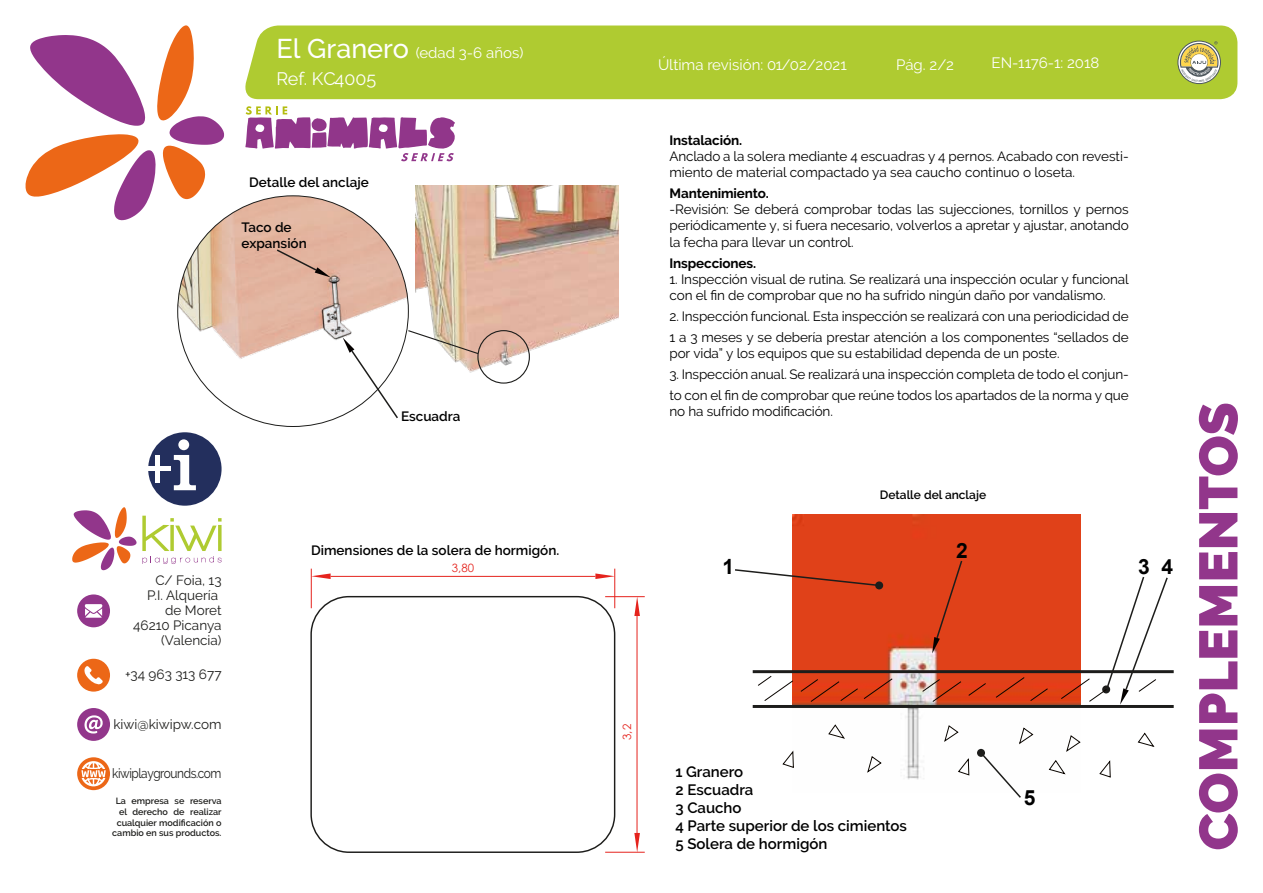
<style>
.page{position:relative;width:1263px;height:893px;background:#fff}
.page>*{position:absolute;margin:0;border:0;box-sizing:border-box;transform-origin:0 0}
.t1{font:900 54px "Raleway";color:#92368b}
.t2{font:700 21px "Arial";color:#010101}
.t3{font:18px "Raleway";color:#fff}
.t4{font:600 15px/18px "Raleway";color:#010101}
.t5{font:15px "Raleway";color:#fff}
.t6{font:13.5px/16.2px "Raleway";letter-spacing:-.01em;color:#010101}
.t7{font:13.5px/15px "Raleway";color:#1d1d1b;text-align:right}
.t8{font:600 13.5px/16.2px "Raleway";color:#010101}
.t9{font:700 13.5px "Raleway";letter-spacing:-.01em;color:#010101}
.t10{font:13.5px "Raleway";letter-spacing:-.035em;color:#1d1d1b;scale:.88 1}
.t11{font:600 12px "Raleway";color:#010101}
.t12{font:11.4px "Century Gothic";color:#e5231d}
.t13{font:600 9px/10.8px "Raleway";color:#1d1d1b;text-align:right}
.s1{font-weight:500;font-size:27px}
</style>
<div class="page">
<img style="left:415px;top:185px;width:204px;height:198px">
<img style="left:178px;top:196px;width:230px;height:230px;border-radius:115px">
<div style="left:477px;top:330px;width:53px;height:54px;border:1px solid #1d1d1b;border-radius:50%"></div>
<svg style="left:407px;top:329px;width:72px;height:26px"></svg>
<div style="left:245px;top:26px;width:992px;height:73px;background:#afcb31"></div>
<svg style="left:343px;top:338px;width:56px;height:81px"></svg>
<svg style="left:275px;top:248px;width:56px;height:29px;background:#d3a693"></svg>
<div style="left:792px;top:514px;width:288px;height:45px;background:#e04119"></div>
<hr style="left:753px;top:670px;width:421px;height:3px;background:#1d1d1b">
<hr style="left:753px;top:705px;width:421px;height:3px;background:#1d1d1b">
<svg style="left:735px;top:559px;width:434px;height:239px"></svg>
<svg style="left:25px;top:25px;width:199px;height:195px"></svg>
<div style="left:77px;top:594px;width:33px;height:33px;background:#92368b;border-radius:50%"></div>
<svg style="left:85px;top:604px;width:17px;height:14px"></svg>
<div style="left:77px;top:708px;width:33px;height:33px;background:#92368b;border-radius:50%"></div>
<svg style="left:85px;top:715px;width:18px;height:18px"></svg>
<div style="left:148px;top:432px;width:74px;height:74px;background:#232f5d;border-radius:50%"></div>
<svg style="left:174px;top:439px;width:22px;height:51px"></svg>
<hr style="left:144px;top:467px;width:27px;height:4px;background:#fff">
<div style="left:155px;top:455px;width:5px;height:28px;background:#fff"></div>
<div style="left:77px;top:659px;width:33px;height:33px;background:#ec6717;border-radius:50%"></div>
<svg style="left:84px;top:666px;width:19px;height:19px"></svg>
<svg style="left:77px;top:757px;width:33px;height:33px"></svg>
<svg style="left:81px;top:761px;width:25px;height:25px"></svg>
<div style="left:79px;top:769px;width:29px;height:9px;background:#ec6717"></div>
<svg style="left:81px;top:763px;width:25px;height:21px"></svg>
<svg style="left:72px;top:507px;width:150px;height:63px"></svg>
<svg style="left:1178px;top:41px;width:42px;height:43px"></svg>
<div style="left:1178px;top:41px;width:43px;height:43px;border:1px solid #4c565c;border-radius:50%"></div>
<svg style="left:1180px;top:41px;width:38px;height:41px"></svg>
<svg style="left:245px;top:106px;width:210px;height:55px"></svg>
<div style="left:310px;top:596px;width:305px;height:257px;border:1px solid #1d1d1b;border-radius:38px"></div>
<svg style="left:595px;top:573px;width:19px;height:6px"></svg>
<svg style="left:312px;top:573px;width:19px;height:6px"></svg>
<hr style="left:331px;top:576px;width:264px;height:1px;background:#e5231d">
<hr style="left:614px;top:569px;width:1px;height:39px;background:#e5231d">
<hr style="left:311px;top:569px;width:1px;height:39px;background:#e5231d">
<svg style="left:634px;top:833px;width:6px;height:19px"></svg>
<svg style="left:634px;top:597px;width:6px;height:19px"></svg>
<hr style="left:637px;top:616px;width:1px;height:227px;background:#e5231d">
<hr style="left:605px;top:852px;width:40px;height:1px;background:#e5231d">
<hr style="left:605px;top:596px;width:40px;height:1px;background:#e5231d">
<p class="t5" style="left:276px;top:44px;width:248px"><span class="s1">El Granero</span> (edad 3-6 años)</p>
<h3 class="t3" style="left:276px;top:68px;width:101px">Ref. KC4005</h3>
<p class="t8" style="left:249px;top:174px;width:121px">Detalle del anclaje</p>
<p class="t8" style="left:242px;top:219px;width:67px">Taco de expansión</p>
<p class="t7" style="left:133px;top:573px;width:90px">C/ Foia, 13<br>P.I. Alquería de Moret<br>46210 Picanya (Valencia)</p>
<p class="t7" style="left:125px;top:667px;width:98px">+34 963 313 677</p>
<p class="t7" style="left:113px;top:716px;width:110px">kiwi@kiwipw.com</p>
<p class="t10" style="left:112px;top:765px;width:126px">kiwiplaygrounds.com</p>
<p class="t13" style="left:112px;top:795px;width:111px">La empresa se reserva el derecho de realizar cualquier modificación o cambio en sus productos.</p>
<p class="t8" style="left:401px;top:408px;width:61px">Escuadra</p>
<p class="t8" style="left:311px;top:542px;width:250px">Dimensiones de la solera de hormigón.</p>
<p class="t12" style="left:452px;top:560px;width:24px">3,80</p>
<p class="t12" style="left:619px;top:740px;width:17px;rotate:-90deg">3,2</p>
<p class="t5" style="left:658px;top:56px;width:190px">Última revisión: 01/02/2021</p>
<p class="t5" style="left:896px;top:56px;width:59px">Pág. 2/2</p>
<p class="t5" style="left:991px;top:54px;width:109px">EN-1176-1: 2018</p>
<p class="t9" style="left:669px;top:132px;width:74px">Instalación.</p>
<p class="t6" style="left:669px;top:148px;width:461px">Anclado a la solera mediante 4 escuadras y 4 pernos. Acabado con revesti&shy;miento de material compactado ya sea caucho continuo o loseta.</p>
<p class="t9" style="left:669px;top:186px;width:101px">Mantenimiento.</p>
<p class="t6" style="left:669px;top:201px;width:461px;text-align:justify">-Revisión: Se deberá comprobar todas las sujecciones, tornillos y pernos periódicamente y, si fuera necesario, volverlos a apretar y ajustar, anotando la fecha para llevar un control.</p>
<p class="t9" style="left:669px;top:255px;width:88px">Inspecciones.</p>
<p class="t6" style="left:669px;top:271px;width:461px">1. Inspección visual de rutina. Se realizará una inspección ocular y funcional con el fin de comprobar que no ha sufrido ningún daño por vandalismo.</p>
<p class="t6" style="left:669px;top:306px;width:461px;line-height:21px">2. Inspección funcional. Esta inspección se realizará con una periodicidad de<br>1 a 3 meses y se debería prestar atención a los componentes “sellados de</p>
<p class="t6" style="left:669px;top:345px;width:392px">por vida” y los equipos que su estabilidad dependa de un poste.</p>
<p class="t6" style="left:669px;top:364px;width:461px;line-height:21px">3. Inspección anual. Se realizará una inspección completa de todo el conjun&shy;to con el fin de comprobar que reúne todos los apartados de la norma y que</p>
<p class="t6" style="left:669px;top:404px;width:165px">no ha sufrido modificación.</p>
<h2 class="t2" style="left:722px;top:553px;width:13px">1</h2>
<p class="t11" style="left:880px;top:487px;width:108px">Detalle del anclaje</p>
<h2 class="t2" style="left:956px;top:537px;width:13px">2</h2>
<h2 class="t2" style="left:1138px;top:553px;width:37px">3 4</h2>
<p class="t4" style="left:675px;top:763px;width:233px">1 Granero<br>2 Escuadra<br>3 Caucho<br>4 Parte superior de los cimientos<br>5 Solera de hormigón</p>
<h2 class="t2" style="left:1024px;top:784px;width:13px">5</h2>
<h1 class="t1" style="left:1187px;top:850px;width:450px;rotate:-90deg">COMPLEMENTOS</h1>
</div>
